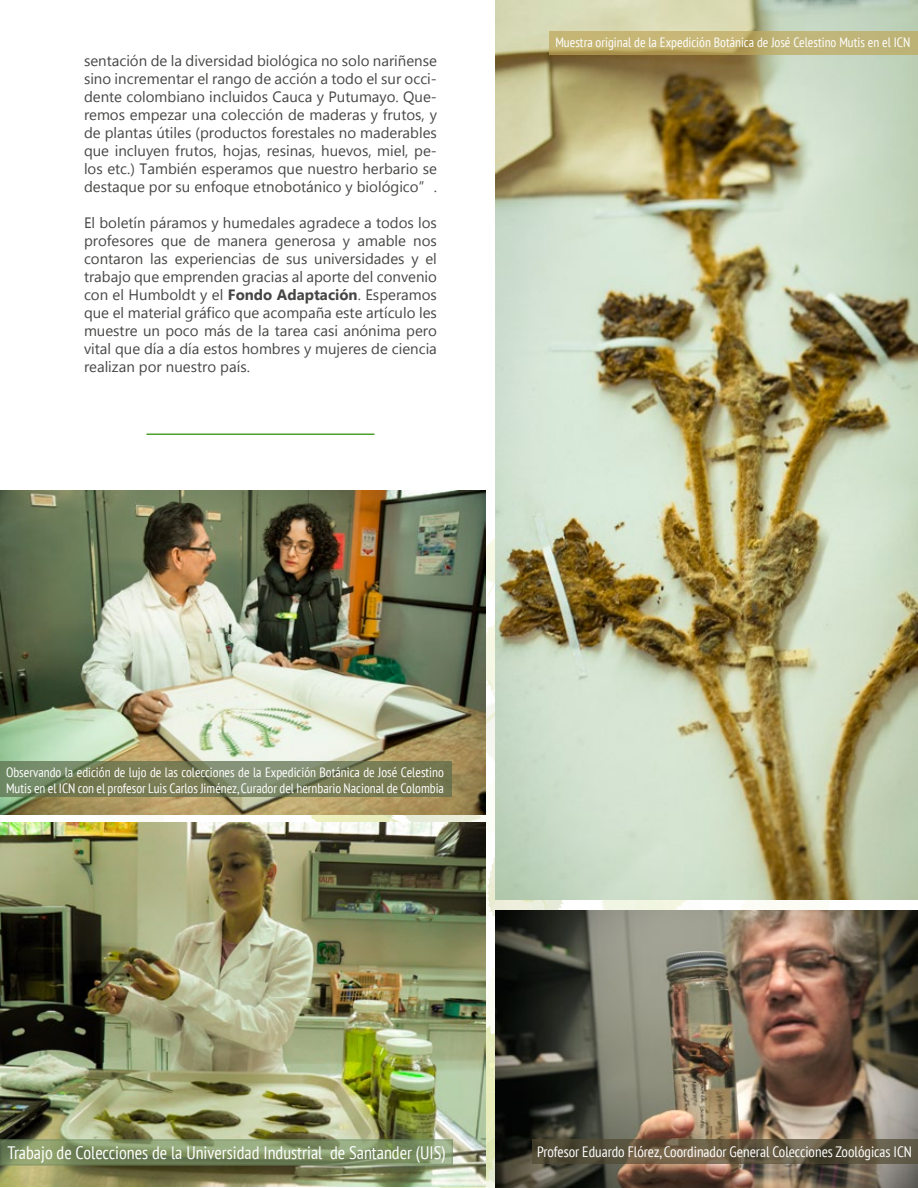
<style>
.page{position:relative;width:918px;height:1188px;background:#fff}
.page>*{position:absolute;margin:0;border:0;box-sizing:border-box;transform-origin:0 0}
.t1{font:condensed 18px "PT Sans";color:#fff}
.t2{font:15px/18px "Microsoft Tai Le";color:#464645;text-align:justify}
.t3{font:condensed 15px "PT Sans";color:#fff}
.t4{font:condensed 13.5px/16.2px "PT Sans";color:#fff}
.s1{font-weight:700}
</style>
<div class="page">
<div style="left:54px;top:300px;width:864px;height:888px;background:#fff;border:2px solid #fff"></div>
<img style="left:495px;top:911px;width:423px;height:276px">
<img style="left:0;top:490px;width:486px;height:324px">
<img style="left:0;top:822px;width:486px;height:364px">
<hr style="left:146px;top:434px;width:228px;height:1px;background:#4ba22a">
<img style="left:495px;top:0;width:423px;height:900px">
<svg style="left:1px;top:761px;width:451px;height:36px;background:#767f5b"></svg>
<svg style="left:0;top:1139px;width:453px;height:27px;background:#7e9064"></svg>
<svg style="left:549px;top:31px;width:369px;height:24px;background:#bfb071"></svg>
<svg style="left:532px;top:1140px;width:386px;height:24px;background:#5e553f"></svg>
<p class="t2" style="left:84px;top:52px;width:354px">sentación de la diversidad biológica no solo nariñense sino incrementar el rango de acción a todo el sur occi&shy;dente colombiano incluidos Cauca y Putumayo. Que&shy;remos empezar una colección de maderas y frutos, y de plantas útiles (productos forestales no maderables que incluyen frutos, hojas, resinas, huevos, miel, pe&shy;los etc.) También esperamos que nuestro herbario se destaque por su enfoque etnobotánico y biológico”.</p>
<p class="t2" style="left:84px;top:214px;width:354px">El boletín páramos y humedales agradece a todos los profesores que de manera generosa y amable nos contaron las experiencias de sus universidades y el trabajo que emprenden gracias al aporte del convenio con el Humboldt y el <span class="s1">Fondo Adaptación</span>. Esperamos que el material gráfico que acompaña este artículo les muestre un poco más de la tarea casi anónima pero vital que día a día estos hombres y mujeres de ciencia realizan por nuestro país.</p>
<p class="t4" style="left:555px;top:34px;width:357px">Muestra original de la Expedición Botánica de José Celestino Mutis en el ICN</p>
<p class="t4" style="left:6px;top:764px;width:440px">Observando la edición de lujo de las colecciones de la Expedición Botánica de José Celestino<br>Mutis en el ICN con el profesor Luis Carlos Jiménez, Curador del hernbario Nacional de Colombia</p>
<p class="t1" style="left:8px;top:1141px;width:440px">Trabajo de Colecciones de la Universidad Industrial de Santander (UIS)</p>
<p class="t3" style="left:537px;top:1142px;width:376px">Profesor Eduardo Flórez, Coordinador General Colecciones Zoológicas ICN</p>
</div>
